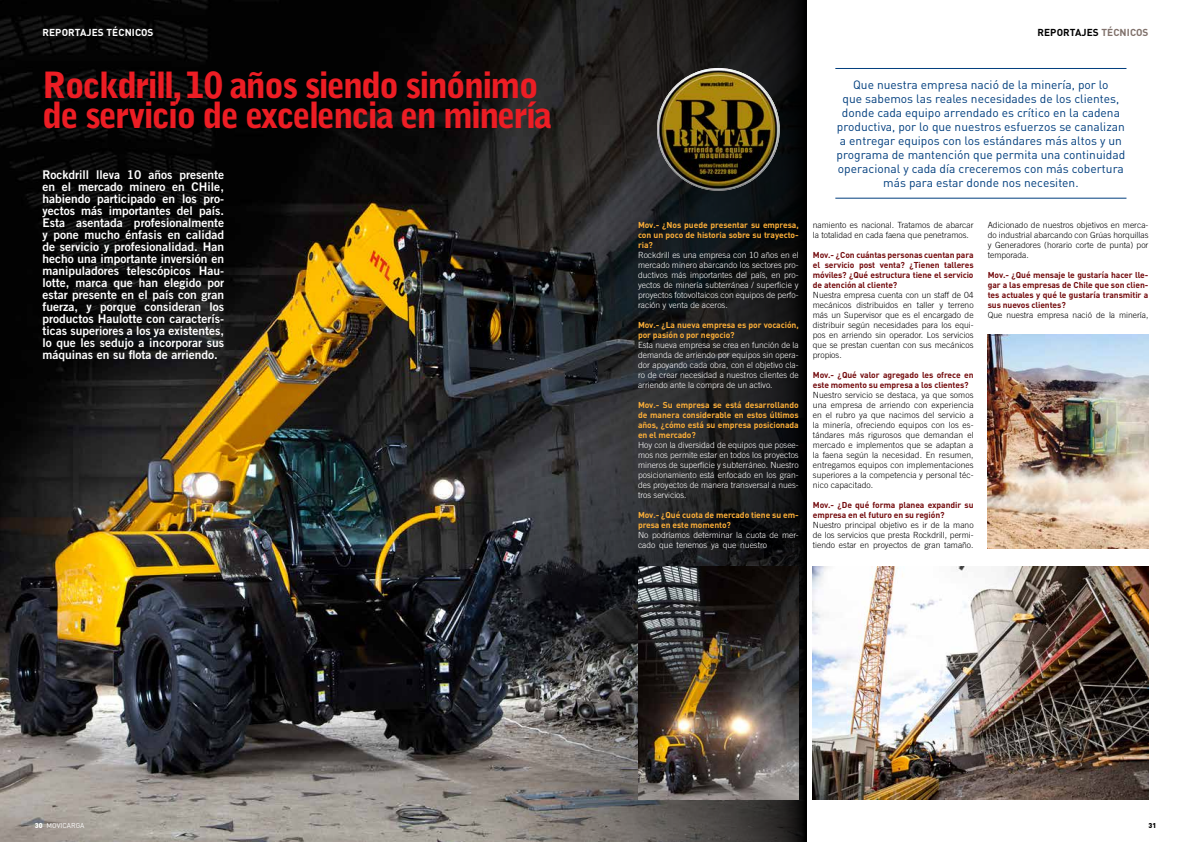
<style>
.page{position:relative;width:1191px;height:842px;background:#fff}
.page>*{position:absolute;margin:0;border:0;box-sizing:border-box;transform-origin:0 0}
.t1{font:900 36px/30px "Bell Gothic Std";letter-spacing:-.05em;color:#ed1d24}
.t2{font:12px/12px "Trade Gothic LT Std Bd 2";color:#fff;text-align:justify}
.t3{font:12px/14px "DINOT";color:#003e7e;text-align:center}
.t4{font:700 10px "DINOT";letter-spacing:.01em;color:#fff}
.t5{font:700 10px "DINOT";letter-spacing:.01em;color:#000}
.t6{font:300 8.5px/10px "Trade Gothic LT Std";color:#000;text-align:justify}
.t7{font:300 8.5px/10px "Trade Gothic LT Std";color:#fff;text-align:justify}
.t8{font:700 8.5px/10px "DINOT";letter-spacing:-.01em;color:#740c0e;text-align:justify}
.t9{font:700 8.5px/10px "DINOT";letter-spacing:-.01em;color:#fbae38;text-align:justify}
.t10{font:7px "DINOT";color:#fff}
.t11{font:900 7px "DINOT";color:#000}
.s1{color:#80716b}
.s2{color:#000}
.s3{font-weight:900}
</style>
<div class="page">
<img style="left:0;top:0;width:523px;height:842px">
<svg style="left:523px;top:0;width:283px;height:842px;background:#2c2c2d"></svg>
<hr style="left:835px;top:68px;width:291px;height:1px;background:#003e7e">
<hr style="left:835px;top:198px;width:291px;height:1px;background:#003e7e">
<img style="left:657px;top:68px;width:122px;height:123px;border-radius:61px">
<img style="left:813px;top:566px;width:335px;height:233px">
<img style="left:987px;top:334px;width:161px;height:215px">
<img style="left:638px;top:566px;width:160px;height:233px">
<p class="t4" style="left:43px;top:26px;width:112px">REPORTAJES TÉCNICOS</p>
<p class="t5" style="left:1037px;top:26px;width:112px">REPORTAJES <span class="s1">TÉCNICOS</span></p>
<h1 class="t1" style="left:43px;top:71px;width:511px">Rockdrill, 10 años siendo sinónimo de servicio de excelencia en minería</h1>
<p class="t3" style="left:836px;top:77px;width:290px">Que nuestra empresa nació de la minería, por lo<br>que sabemos las reales necesidades de los clientes, donde cada equipo arrendado es crítico en la cadena productiva, por lo que nuestros esfuerzos se canalizan a entregar equipos con los estándares más altos y un programa de mantención que permita una continuidad operacional y cada día creceremos con más cobertura más para estar donde nos necesiten.</p>
<p class="t6" style="left:813px;top:220px;width:162px">namiento es nacional. Tratamos de abarcar la totalidad en cada faena que penetramos.</p>
<p class="t8" style="left:813px;top:250px;width:162px">Mov.- ¿Con cuántas personas cuentan para el servicio post venta? ¿Tienen talleres móviles? ¿Qué estructura tiene el servicio de atención al cliente?</p>
<p class="t6" style="left:813px;top:290px;width:162px">Nuestra empresa cuenta con un staff de 04 mecánicos distribuidos en taller y terreno más un Supervisor que es el encargado de distribuir según necesidades para los equi&shy;pos en arriendo sin operador. Los servicios que se prestan cuentan con sus mecánicos propios.</p>
<p class="t8" style="left:813px;top:370px;width:162px">Mov.- ¿Qué valor agregado les ofrece en este momento su empresa a los clientes?</p>
<p class="t6" style="left:813px;top:390px;width:162px">Nuestro servicio se destaca, ya que somos una empresa de arriendo con experiencia en el rubro ya que nacimos del servicio a la minería, ofreciendo equipos con los es&shy;tándares más rigurosos que demandan el mercado e implementos que se adaptan a la faena según la necesidad. En resumen, entregamos equipos con implementaciones superiores a la competencia y personal téc&shy;nico capacitado.</p>
<p class="t8" style="left:813px;top:500px;width:162px">Mov.- ¿De qué forma planea expandir su empresa en el futuro en su región?</p>
<p class="t6" style="left:813px;top:520px;width:162px">Nuestro principal objetivo es ir de la mano de los servicios que presta Rockdrill, permi&shy;tiendo estar en proyectos de gran tamaño.</p>
<p class="t2" style="left:43px;top:168px;width:183px">Rockdrill lleva 10 años presente en el mercado minero en CHile, habiendo participado en los pro&shy;yectos más importantes del país.<br>Esta asentada profesionalmente y pone mucho énfasis en calidad de servicio y profesionalidad. Han hecho una importante inversión en manipuladores telescópicos Hau&shy;lotte, marca que han elegido por estar presente en el país con gran fuerza, y porque consideran los productos Haulotte con caracterís&shy;ticas superiores a los ya existentes, lo que les sedujo a incorporar sus máquinas en su flota de arriendo.</p>
<p class="t6" style="left:987px;top:220px;width:162px">Adicionado de nuestros objetivos en merca&shy;do industrial abarcando con Grúas horquillas y Generadores (horario corte de punta) por temporada.</p>
<p class="t8" style="left:987px;top:270px;width:162px">Mov.- ¿Qué mensaje le gustaría hacer lle&shy;gar a las empresas de Chile que son clien&shy;tes actuales y qué le gustaría transmitir a sus nuevos clientes?</p>
<p class="t6" style="left:987px;top:310px;width:162px">Que nuestra empresa nació de la minería,</p>
<p class="t9" style="left:638px;top:220px;width:162px">Mov.- ¿Nos puede presentar su empresa, con un poco de historia sobre su trayecto&shy;ria?</p>
<p class="t7" style="left:638px;top:250px;width:162px">Rockdrill es una empresa con 10 años en el mercado minero abarcando los sectores pro&shy;ductivos más importantes del país, en pro&shy;yectos de minería subterránea / superficie y proyectos fotovoltaicos con equipos de perfo&shy;ración y venta de aceros.</p>
<p class="t9" style="left:638px;top:320px;width:162px">Mov.- ¿La nueva empresa es por vocación, por pasión o por negocio?</p>
<p class="t7" style="left:638px;top:340px;width:162px">Esta nueva empresa se crea en función de la demanda de arriendo por equipos sin opera&shy;dor apoyando cada obra, con el objetivo cla&shy;ro de crear necesidad a nuestros clientes de arriendo ante la compra de un activo.</p>
<p class="t9" style="left:638px;top:400px;width:162px">Mov.- Su empresa se está desarrollando de manera considerable en estos últimos años, ¿cómo está su empresa posicionada en el mercado?</p>
<p class="t7" style="left:638px;top:440px;width:162px">Hoy con la diversidad de equipos que posee&shy;mos nos permite estar en todos los proyectos mineros de superficie y subterráneo. Nuestro posicionamiento está enfocado en los gran&shy;des proyectos de manera transversal a nues&shy;tros servicios.</p>
<p class="t9" style="left:638px;top:510px;width:162px">Mov.- ¿Qué cuota de mercado tiene su em&shy;presa en este momento?</p>
<p class="t7" style="left:638px;top:530px;width:162px">No podríamos determinar la cuota de mer&shy;cado que tenemos ya que nuestro <span class="s2">posicio-</span></p>
<p class="t10" style="left:35px;top:820px;width:51px"><span class="s3">30</span> MOVICARGA</p>
<p class="t11" style="left:1148px;top:820px;width:9px">31</p>
</div>
